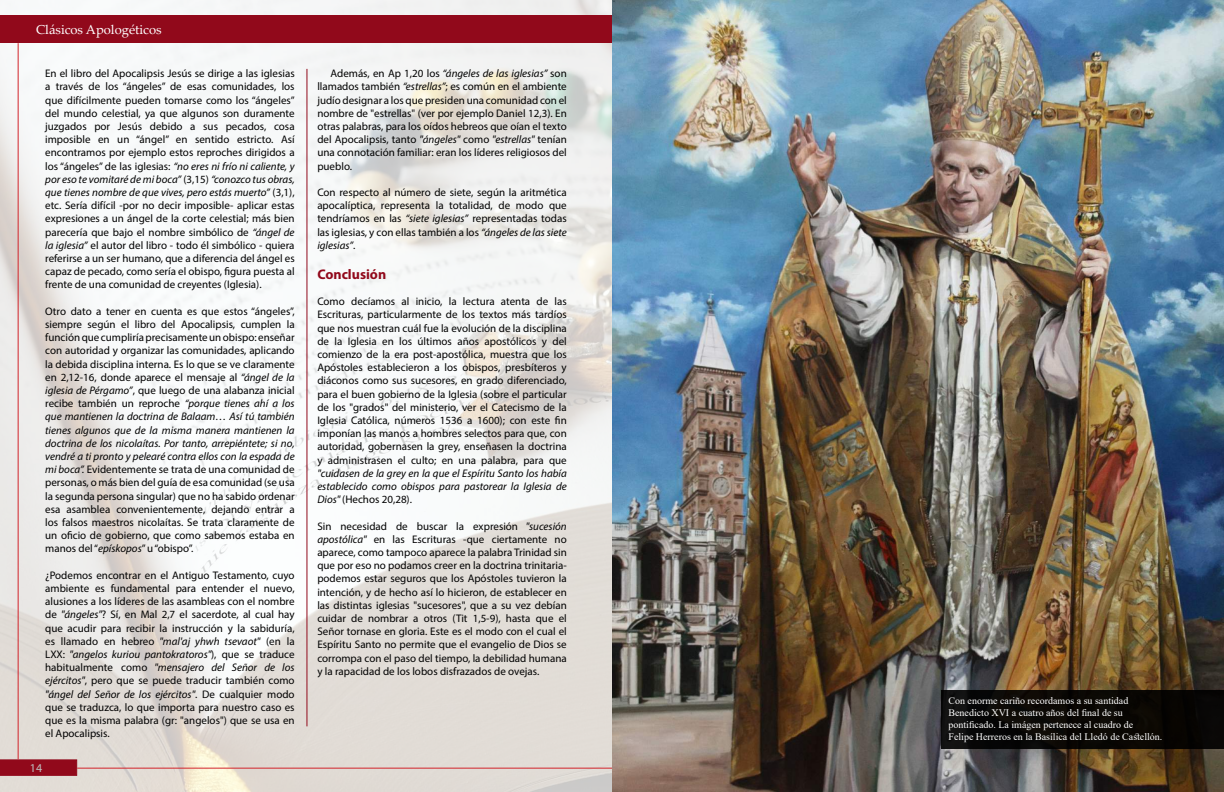
<style>
.page{position:relative;width:1224px;height:792px;background:#fff}
.page>*{position:absolute;margin:0;border:0;box-sizing:border-box;transform-origin:0 0}
.t1{font:700 14px "Myriad Pro";color:#91091b}
.t2{font:13px "Palatino Linotype";color:#fff}
.t3{font:12px "Myriad Pro";color:#bebebe}
.t4{font:11px/13.2px "Myriad Pro";color:#000;text-align:justify}
.t5{font:italic 11px/13.2px "Myriad Pro";color:#000;text-align:justify}
.t6{font:10px/12px "Times New Roman";color:#fff}
.s1{font-style:italic}
.s2{font-style:normal}
</style>
<div class="page">
<img style="left:0;top:0;width:612px;height:792px">
<img style="left:612px;top:0;width:612px;height:792px">
<div style="left:941px;top:690px;width:283px;height:58px;background:linear-gradient(to right,#0d0c0a,#080501)"></div>
<div style="left:0;top:15px;width:612px;height:28px;background:#91091b"></div>
<svg style="left:0;top:759px;width:77px;height:17px"></svg>
<hr style="left:77px;top:768px;width:535px;height:1px;background:#d2232a">
<hr style="left:18px;top:43px;width:1px;height:716px;background:#d2232a">
<hr style="left:306px;top:69px;width:1px;height:657px;background:#91091b">
<p class="t2" style="left:36px;top:21px;width:127px">Clásicos Apologéticos</p>
<p class="t4" style="left:45px;top:67px;width:251px">En el libro del Apocalipsis Jesús se dirige a las iglesias a través de los “ángeles” de esas comunidades, los que difícilmente pueden tomarse como los “ángeles” del mundo celestial, ya que algunos son duramente juzgados por Jesús debido a sus pecados, cosa imposible en un “ángel” en sentido estricto. Así encontramos por ejemplo estos reproches dirigidos a los “ángeles” de las iglesias: <span class="s1">“no eres ni frío ni caliente, y por eso te vomitaré de mi boca”</span> (3,15) <span class="s1">“conozco tus obras, que tienes nombre de que vives, pero estás muerto”</span> (3,1), etc. Sería difícil -por no decir imposible- aplicar estas expresiones a un ángel de la corte celestial; más bien parecería que bajo el nombre simbólico de <span class="s1">“ángel de la iglesia”</span> el autor del libro - todo él simbólico - quiera referirse a un ser humano, que a diferencia del ángel es capaz de pecado, como sería el obispo, figura puesta al frente de una comunidad de creyentes (Iglesia).</p>
<p class="t4" style="left:45px;top:304px;width:251px">Otro dato a tener en cuenta es que estos “ángeles”, siempre según el libro del Apocalipsis, cumplen la función que cumpliría precisamente un obispo: enseñar con autoridad y organizar las comunidades, aplicando la debida disciplina interna. Es lo que se ve claramente en 2,12-16, donde aparece el mensaje al <span class="s1">“ángel de la iglesia de Pérgamo”</span>, que luego de una alabanza inicial recibe también un reproche <span class="s1">“porque tienes ahí a los que mantienen la doctrina de Balaam… Así tú también tienes algunos que de la misma manera mantienen la doctrina de los nicolaítas. Por tanto, arrepiéntete; si no, vendré a ti pronto y pelearé contra ellos con la espada de mi boca”.</span> Evidentemente se trata de una comunidad de personas, o más bien del guía de esa comunidad (se usa la segunda persona singular) que no ha sabido ordenar esa asamblea convenientemente, dejando entrar a los falsos maestros nicolaítas. Se trata claramente de un oficio de gobierno, que como sabemos estaba en manos del “<span class="s1">epískopos</span>” u “obispo”.</p>
<p class="t4" style="left:45px;top:568px;width:251px">¿Podemos encontrar en el Antiguo Testamento, cuyo ambiente es fundamental para entender el nuevo, alusiones a los líderes de las asambleas con el nombre de <span class="s1">"ángeles"</span>? Sí, en Mal 2,7 el sacerdote, al cual hay que acudir para recibir la instrucción y la sabiduría, es llamado en hebreo <span class="s1">"mal'aj yhwh tsevaot"</span> (en la LXX: <span class="s1">"angelos kuriou pantokratoros"</span>), que se traduce habitualmente como <span class="s1">"mensajero del Señor de los ejércitos"</span>, pero que se puede traducir también como <span class="s1">"ángel del Señor de los ejércitos"</span>. De cualquier modo que se traduzca, lo que importa para nuestro caso es que es la misma palabra (gr: "angelos") que se usa en el Apocalipsis.</p>
<p class="t3" style="left:30px;top:760px;width:14px">14</p>
<p class="t4" style="left:317px;top:67px;width:251px;text-indent:13px">Además, en Ap 1,20 los <span class="s1">“ángeles de las iglesias”</span> son llamados también <span class="s1">“estrellas”</span>; es común en el ambiente judío designar a los que presiden una comunidad con el nombre de "estrellas" (ver por ejemplo Daniel 12,3). En otras palabras, para los oídos hebreos que oían el texto del Apocalipsis, tanto <span class="s1">"ángeles"</span> como <span class="s1">"estrellas"</span> tenían una connotación familiar: eran los líderes religiosos del pueblo.</p>
<p class="t4" style="left:317px;top:185px;width:251px">Con respecto al número de siete, según la aritmética apocalíptica, representa la totalidad, de modo que tendríamos en las <span class="s1">“siete iglesias”</span> representadas todas las iglesias, y con ellas también a los <span class="s1">“ángeles de las siete iglesias”</span>.</p>
<p class="t1" style="left:317px;top:265px;width:70px">Conclusión</p>
<p class="t4" style="left:317px;top:295px;width:251px">Como decíamos al inicio, la lectura atenta de las Escrituras, particularmente de los textos más tardíos que nos muestran cuál fue la evolución de la disciplina de la Iglesia en los últimos años apostólicos y del comienzo de la era post-apostólica, muestra que los Apóstoles establecieron a los obispos, presbíteros y diáconos como sus sucesores, en grado diferenciado, para el buen gobierno de la Iglesia (sobre el particular de los "grados" del ministerio, ver el Catecismo de la Iglesia Católica, números 1536 a 1600); con este fin imponían las manos a hombres selectos para que, con autoridad, gobernasen la grey, enseñasen la doctrina y administrasen el culto; en una palabra, para que</p>
<p class="t5" style="left:317px;top:466px;width:251px">"cuidasen de la grey en la que el Espíritu Santo los había establecido como obispos para pastorear la Iglesia de Dios" <span class="s2">(Hechos 20,28).</span></p>
<p class="t4" style="left:317px;top:519px;width:251px">Sin necesidad de buscar la expresión <span class="s1">"sucesión apostólica"</span> en las Escrituras -que ciertamente no aparece, como tampoco aparece la palabra Trinidad sin que por eso no podamos creer en la doctrina trinitaria&shy;podemos estar seguros que los Apóstoles tuvieron la intención, y de hecho así lo hicieron, de establecer en las distintas iglesias "sucesores", que a su vez debían cuidar de nombrar a otros (Tit 1,5-9), hasta que el Señor tornase en gloria. Este es el modo con el cual el Espíritu Santo no permite que el evangelio de Dios se corrompa con el paso del tiempo, la debilidad humana y la rapacidad de los lobos disfrazados de ovejas.</p>
<p class="t6" style="left:948px;top:694px;width:215px">Con enorme cariño recordamos a su santidad Benedicto XVI a cuatro años del final de su pontificado. La imágen pertenece al cuadro de<br>Felipe Herreros en la Basílica del Lledó de Castellón.</p>
</div>
